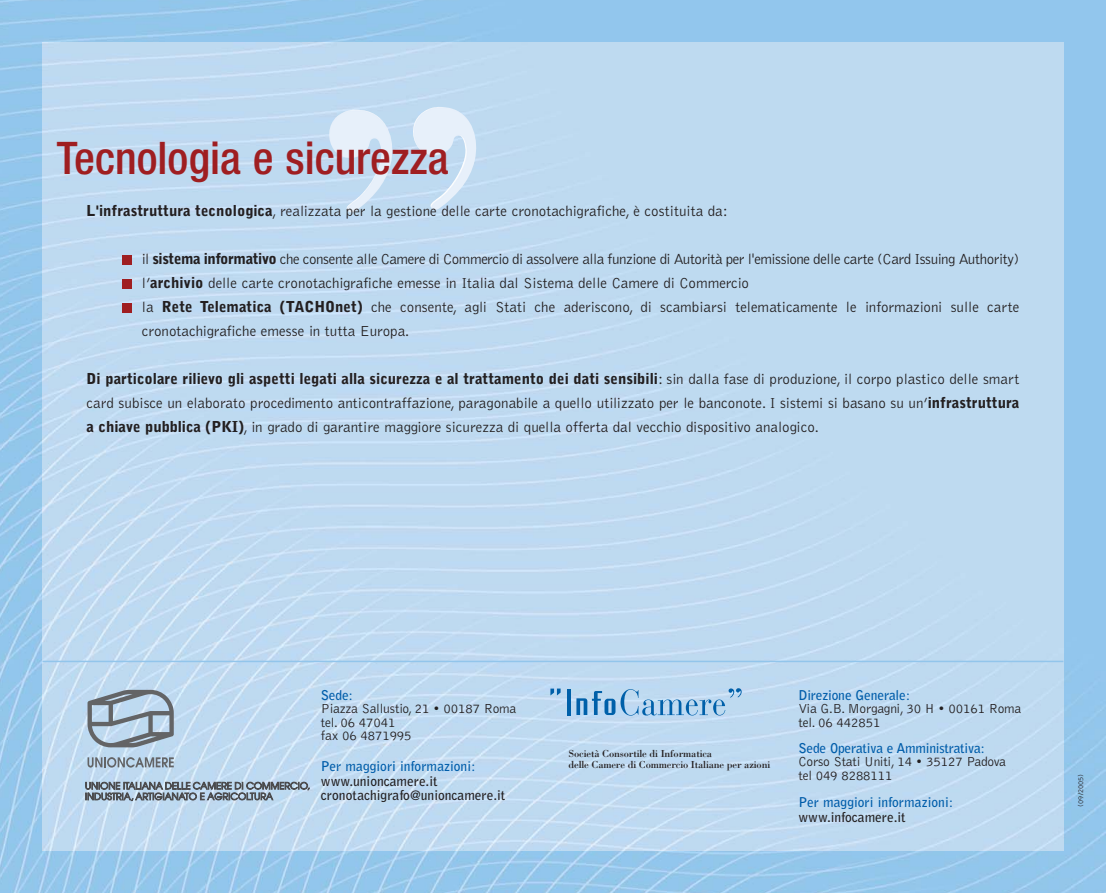
<style>
.page{position:relative;width:1106px;height:893px;background:#92c5eb}
.page>*{position:absolute;margin:0;border:0;box-sizing:border-box;transform-origin:0 0}
.t1{font:500 condensed 45px "Helvetica Neue";color:#9f1e21}
.t2{font:300 15px/24px "Bell Gothic";color:#231f20}
.t3{font:300 13.5px/13.5px "Bell Gothic";letter-spacing:-.015em;color:#231f20}
.t4{font:700 13.5px/14.5px "Bell Gothic";color:#231f20}
.t5{font:700 13.5px/14.5px "Bell Gothic";color:#005daa}
.t6{font:10.5px/11.2px "Bodoni";letter-spacing:-.015em;color:#231f20}
.t7{font:300 7.5px "Bell Gothic";color:#231f20}
.s1{font-weight:900}
.s2{font-weight:700;color:#005daa}
.s3{color:#005daa}
.s4{font-weight:300;color:#005daa}
.s5{font-weight:300}
.s6{color:#231f20}
</style>
<div class="page">
<div style="left:43px;top:43px;width:1020px;height:808px;background:#bddaf2"></div>
<hr style="left:43px;top:661px;width:1020px;height:1px;background:#92c5eb">
<img style="left:329px;top:107px;width:148px;height:106px">
<div style="left:122px;top:303px;width:10px;height:9px;background:#9f1e21"></div>
<div style="left:122px;top:279px;width:10px;height:9px;background:#9f1e21"></div>
<div style="left:122px;top:255px;width:10px;height:9px;background:#9f1e21"></div>
<svg style="left:566px;top:689px;width:4px;height:26px"></svg>
<svg style="left:550px;top:689px;width:10px;height:6px"></svg>
<svg style="left:576px;top:688px;width:165px;height:28px"></svg>
<svg style="left:87px;top:690px;width:87px;height:57px"></svg>
<svg style="left:88px;top:757px;width:86px;height:11px"></svg>
<svg style="left:86px;top:782px;width:223px;height:19px"></svg>
<h1 class="t1" style="left:57px;top:142px;width:393px">Tecnologia e sicurezza</h1>
<p class="t2" style="left:87px;top:200px;width:642px"><span class="s1">L'infrastruttura tecnologica</span>, realizzata per la gestione delle carte cronotachigrafiche, è costituita da:</p>
<p class="t2" style="left:142px;top:248px;width:879px">il <span class="s1">sistema informativo</span> che consente alle Camere di Commercio di assolvere alla funzione di Autorità per l'emissione delle carte (Card Issuing Authority) l’<span class="s1">archivio</span> delle carte cronotachigrafiche emesse in Italia dal Sistema delle Camere di Commercio<br>la <span class="s1">Rete Telematica (TACHOnet)</span> che consente, agli Stati che aderiscono, di scambiarsi telematicamente le informazioni sulle carte cronotachigrafiche emesse in tutta Europa.</p>
<p class="t2" style="left:87px;top:368px;width:934px;text-align:justify"><span class="s1">Di particolare rilievo gli aspetti legati alla sicurezza e al trattamento dei dati sensibili</span>: sin dalla fase di produzione, il corpo plastico delle smart card subisce un elaborato procedimento anticontraffazione, paragonabile a quello utilizzato per le banconote. I sistemi si basano su un’<span class="s1">infrastruttura a chiave pubblica (PKI)</span>, in grado di garantire maggiore sicurezza di quella offerta dal vecchio dispositivo analogico.</p>
<p class="t3" style="left:321px;top:689px;width:197px"><span class="s2">Sede</span><span class="s3">:<br></span>Piazza Sallustio, 21 • 00187 Roma tel. 06 47041<br>fax 06 4871995</p>
<p class="t4" style="left:321px;top:760px;width:186px"><span class="s3">Per maggiori informazioni</span><span class="s4">: </span>www.unioncamere.it cronotachigrafo@unioncamere.it</p>
<p class="t6" style="left:568px;top:749px;width:203px">Società Consortile di Informatica<br>delle Camere di Commercio Italiane per azioni</p>
<p class="t3" style="left:798px;top:689px;width:224px"><span class="s2">Direzione Generale</span><span class="s3">:<br></span>Via G.B. Morgagni, 30 H • 00161 Roma tel. 06 442851</p>
<p class="t3" style="left:798px;top:743px;width:209px"><span class="s2">Sede Operativa e Amministrativa</span><span class="s3">:<br></span>Corso Stati Uniti, 14 • 35127 Padova tel 049 8288111</p>
<p class="t5" style="left:798px;top:796px;width:156px">Per maggiori informazioni<span class="s5">: </span><span class="s6">www.infocamere.it</span></p>
<p class="t7" style="left:1078px;top:807px;width:34px;rotate:-90deg">(09/2005)</p>
</div>
